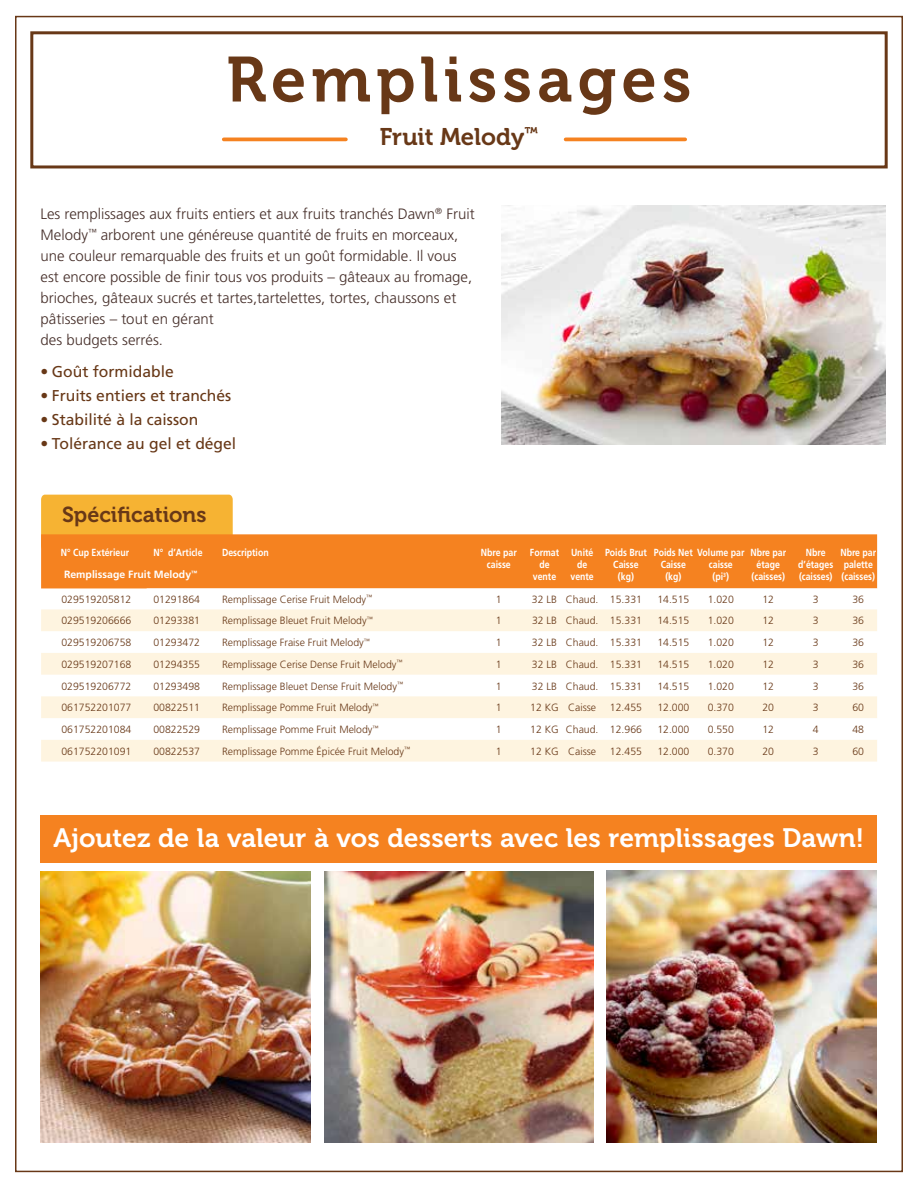
<style>
.page{position:relative;width:918px;height:1188px;background:#fff}
.page>*{position:absolute;margin:0;border:0;box-sizing:border-box;transform-origin:0 0}
.t1{font:63.3px "Museo 700";letter-spacing:.08em;color:#683817}
.t2{font:26.4px "Museo 700";color:#fff}
.t3{font:24px "Museo 700";color:#683817}
.t4{font:21.6px "Museo 700";color:#683817}
.t5{font:15.6px "Frutiger";color:#683817}
.t6{font:300 15px/21px "Frutiger";color:#462f2a}
.t7{font:300 10.5px "Frutiger";color:#683817}
.t8{font:700 10.5px "Frutiger";color:#fff}
.t9{font:700 10.35px/12.3px "Frutiger";color:#fff;text-align:center;scale:.85 1}
</style>
<div class="page">
<img style="left:501px;top:205px;width:385px;height:240px">
<div style="left:30px;top:31px;width:858px;height:137px;border:3px solid #683817"></div>
<div style="left:40px;top:815px;width:838px;height:48px;background:#f58220"></div>
<div style="left:41px;top:495px;width:192px;height:39px;background:#f6b333"></div>
<div style="left:41px;top:534px;width:836px;height:54px;background:#f58220"></div>
<svg style="left:41px;top:588px;width:836px;height:1px"></svg>
<svg style="left:41px;top:609px;width:836px;height:153px;fill:#fef4e0"></svg>
<hr style="left:566px;top:138px;width:119px;height:3px;background:#f58220">
<hr style="left:224px;top:138px;width:122px;height:3px;background:#f58220">
<img style="left:606px;top:871px;width:270px;height:272px">
<img style="left:324px;top:871px;width:270px;height:272px">
<img style="left:40px;top:871px;width:270px;height:272px">
<h1 class="t1" style="left:226px;top:44px;width:467px">Remplissages</h1>
<h3 class="t3" style="left:380px;top:123px;width:160px">Fruit Melody<sup>™</sup></h3>
<p class="t6" style="left:40px;top:203px;width:436px">Les remplissages aux fruits entiers et aux fruits tranchés Dawn<sup>®</sup> Fruit Melody<sup>™</sup> arborent une généreuse quantité de fruits en morceaux, une couleur remarquable des fruits et un goût formidable. Il vous est encore possible de finir tous vos produits – gâteaux au fromage, brioches, gâteaux sucrés et tartes,tartelettes, tortes, chaussons et pâtisseries – tout en gérant<br>des budgets serrés.</p>
<h3 class="t5" style="left:40px;top:362px;width:135px">• Goût formidable</h3>
<h3 class="t5" style="left:40px;top:386px;width:192px">• Fruits entiers et tranchés</h3>
<h3 class="t5" style="left:40px;top:410px;width:159px">• Stabilité à la caisson</h3>
<h3 class="t5" style="left:40px;top:434px;width:197px">• Tolérance au gel et dégel</h3>
<h3 class="t4" style="left:62px;top:503px;width:146px">Spécifications</h3>
<p class="t9" style="left:61px;top:546px;width:82px">N° Cup Extérieur</p>
<p class="t9" style="left:153px;top:546px;width:59px">N° d’Article</p>
<p class="t9" style="left:222px;top:546px;width:56px">Description</p>
<p class="t9" style="left:481px;top:546px;width:44px">Nbre par caisse</p>
<p class="t9" style="left:530px;top:546px;width:36px">Format de vente</p>
<p class="t9" style="left:571px;top:546px;width:29px">Unité de vente</p>
<p class="t9" style="left:605px;top:546px;width:51px">Poids Brut<br>Caisse (kg)</p>
<p class="t9" style="left:654px;top:546px;width:108px">Poids Net Volume par</p>
<p class="t9" style="left:750px;top:546px;width:44px">Nbre par étage (caisses)</p>
<p class="t9" style="left:798px;top:546px;width:43px">Nbre d’étages (caisses)</p>
<p class="t9" style="left:840px;top:546px;width:44px;text-align:left">Nbre par palette (caisses)</p>
<p class="t9" style="left:661px;top:558px;width:31px">Caisse</p>
<p class="t9" style="left:665px;top:570px;width:20px">(kg)</p>
<p class="t9" style="left:709px;top:558px;width:30px">caisse (pi<sup>3</sup>)</p>
<p class="t8" style="left:64px;top:569px;width:135px">Remplissage Fruit Melody<sup>™</sup></p>
<p class="t7" style="left:61px;top:593px;width:72px">029519205812</p>
<p class="t7" style="left:153px;top:593px;width:48px">01291864</p>
<p class="t7" style="left:222px;top:593px;width:152px">Remplissage Cerise Fruit Melody<sup>™</sup></p>
<p class="t7" style="left:496px;top:593px;width:7px">1</p>
<p class="t7" style="left:532px;top:593px;width:112px">32 LB Chaud. 15.331</p>
<p class="t7" style="left:657px;top:593px;width:34px">14.515</p>
<p class="t7" style="left:708px;top:593px;width:28px">1.020</p>
<p class="t7" style="left:762px;top:593px;width:13px">12</p>
<p class="t7" style="left:813px;top:593px;width:7px">3</p>
<p class="t7" style="left:852px;top:593px;width:13px">36</p>
<p class="t7" style="left:61px;top:615px;width:72px">029519206666</p>
<p class="t7" style="left:153px;top:615px;width:48px">01293381</p>
<p class="t7" style="left:222px;top:615px;width:152px">Remplissage Bleuet Fruit Melody<sup>™</sup></p>
<p class="t7" style="left:496px;top:615px;width:7px">1</p>
<p class="t7" style="left:532px;top:615px;width:112px">32 LB Chaud. 15.331</p>
<p class="t7" style="left:657px;top:615px;width:34px">14.515</p>
<p class="t7" style="left:708px;top:615px;width:28px">1.020</p>
<p class="t7" style="left:762px;top:615px;width:13px">12</p>
<p class="t7" style="left:813px;top:615px;width:7px">3</p>
<p class="t7" style="left:852px;top:615px;width:13px">36</p>
<p class="t7" style="left:61px;top:637px;width:72px">029519206758</p>
<p class="t7" style="left:153px;top:637px;width:48px">01293472</p>
<p class="t7" style="left:222px;top:637px;width:149px">Remplissage Fraise Fruit Melody<sup>™</sup></p>
<p class="t7" style="left:496px;top:637px;width:7px">1</p>
<p class="t7" style="left:532px;top:637px;width:112px">32 LB Chaud. 15.331</p>
<p class="t7" style="left:657px;top:637px;width:34px">14.515</p>
<p class="t7" style="left:708px;top:637px;width:28px">1.020</p>
<p class="t7" style="left:762px;top:637px;width:13px">12</p>
<p class="t7" style="left:813px;top:637px;width:7px">3</p>
<p class="t7" style="left:852px;top:637px;width:13px">36</p>
<p class="t7" style="left:61px;top:658px;width:72px">029519207168</p>
<p class="t7" style="left:153px;top:658px;width:48px">01294355</p>
<p class="t7" style="left:222px;top:658px;width:182px">Remplissage Cerise Dense Fruit Melody<sup>™</sup></p>
<p class="t7" style="left:496px;top:658px;width:7px">1</p>
<p class="t7" style="left:532px;top:658px;width:112px">32 LB Chaud. 15.331</p>
<p class="t7" style="left:657px;top:658px;width:34px">14.515</p>
<p class="t7" style="left:708px;top:658px;width:28px">1.020</p>
<p class="t7" style="left:762px;top:658px;width:13px">12</p>
<p class="t7" style="left:813px;top:658px;width:7px">3</p>
<p class="t7" style="left:852px;top:658px;width:13px">36</p>
<p class="t7" style="left:61px;top:680px;width:72px">029519206772</p>
<p class="t7" style="left:153px;top:680px;width:48px">01293498</p>
<p class="t7" style="left:222px;top:680px;width:183px">Remplissage Bleuet Dense Fruit Melody<sup>™</sup></p>
<p class="t7" style="left:496px;top:680px;width:7px">1</p>
<p class="t7" style="left:532px;top:680px;width:112px">32 LB Chaud. 15.331</p>
<p class="t7" style="left:657px;top:680px;width:34px">14.515</p>
<p class="t7" style="left:708px;top:680px;width:28px">1.020</p>
<p class="t7" style="left:762px;top:680px;width:13px">12</p>
<p class="t7" style="left:813px;top:680px;width:7px">3</p>
<p class="t7" style="left:852px;top:680px;width:13px">36</p>
<p class="t7" style="left:61px;top:702px;width:72px">061752201077</p>
<p class="t7" style="left:153px;top:702px;width:48px">00822511</p>
<p class="t7" style="left:222px;top:702px;width:158px">Remplissage Pomme Fruit Melody<sup>™</sup></p>
<p class="t7" style="left:496px;top:702px;width:7px">1</p>
<p class="t7" style="left:530px;top:702px;width:67px">12 KG Caisse</p>
<p class="t7" style="left:610px;top:702px;width:34px">12.455</p>
<p class="t7" style="left:657px;top:702px;width:34px">12.000</p>
<p class="t7" style="left:708px;top:702px;width:28px">0.370</p>
<p class="t7" style="left:762px;top:702px;width:13px">20</p>
<p class="t7" style="left:813px;top:702px;width:7px">3</p>
<p class="t7" style="left:852px;top:702px;width:13px">60</p>
<p class="t7" style="left:61px;top:724px;width:72px">061752201084</p>
<p class="t7" style="left:153px;top:724px;width:48px">00822529</p>
<p class="t7" style="left:222px;top:724px;width:158px">Remplissage Pomme Fruit Melody<sup>™</sup></p>
<p class="t7" style="left:496px;top:724px;width:7px">1</p>
<p class="t7" style="left:530px;top:724px;width:113px">12 KG Chaud. 12.966</p>
<p class="t7" style="left:657px;top:724px;width:34px">12.000</p>
<p class="t7" style="left:708px;top:724px;width:28px">0.550</p>
<p class="t7" style="left:762px;top:724px;width:13px">12</p>
<p class="t7" style="left:813px;top:724px;width:7px">4</p>
<p class="t7" style="left:852px;top:724px;width:13px">48</p>
<p class="t7" style="left:61px;top:745px;width:72px">061752201091</p>
<p class="t7" style="left:153px;top:745px;width:48px">00822537</p>
<p class="t7" style="left:222px;top:745px;width:190px">Remplissage Pomme Épicée Fruit Melody<sup>™</sup></p>
<p class="t7" style="left:496px;top:745px;width:7px">1</p>
<p class="t7" style="left:530px;top:745px;width:67px">12 KG Caisse</p>
<p class="t7" style="left:610px;top:745px;width:34px">12.455</p>
<p class="t7" style="left:657px;top:745px;width:34px">12.000</p>
<p class="t7" style="left:708px;top:745px;width:28px">0.370</p>
<p class="t7" style="left:762px;top:745px;width:13px">20</p>
<p class="t7" style="left:813px;top:745px;width:7px">3</p>
<p class="t7" style="left:852px;top:745px;width:13px">60</p>
<h2 class="t2" style="left:54px;top:824px;width:812px">Ajoutez de la valeur à vos desserts avec les remplissages Dawn!</h2>
</div>
